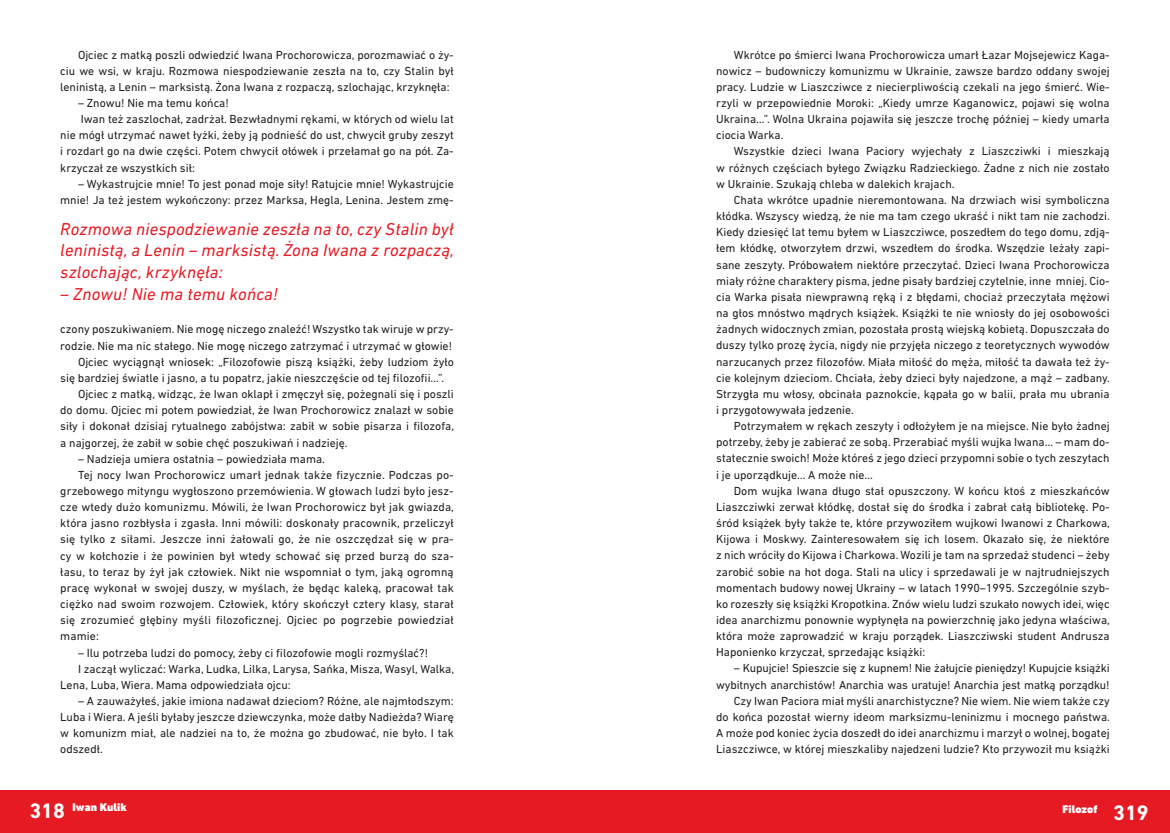
<style>
.page{position:relative;width:1170px;height:833px;background:#fff}
.page>*{position:absolute;margin:0;border:0;box-sizing:border-box;transform-origin:0 0}
.t1{font:700 21.25px "DIN Next LT Pro";color:#fff}
.t2{font:italic 17.5px/21.8px "DIN Next LT Pro";letter-spacing:.01em;color:#e51a23;text-align:justify}
.t3{font:11.88px/16.1px "DIN Next LT Pro";color:#231f20;text-align:justify}
.t4{font:900 11.25px "DIN Next LT Pro";color:#fff}
</style>
<div class="page">
<div style="left:0;top:790px;width:585px;height:43px;background:#e51a23"></div>
<div style="left:585px;top:790px;width:584px;height:43px;background:#e51a23"></div>
<p class="t3" style="left:60px;top:46px;width:395px;text-indent:18px">Ojciec z matką poszli odwiedzić Iwana Prochorowicza, porozmawiać o ży&shy;ciu we wsi, w kraju. Rozmowa niespodziewanie zeszła na to, czy Stalin był leninistą, a Lenin – marksistą. Żona Iwana z rozpaczą, szlochając, krzyknęła:</p>
<p class="t3" style="left:78px;top:95px;width:152px">– Znowu! Nie ma temu końca!</p>
<p class="t3" style="left:81px;top:111px;width:374px">Iwan też zaszlochał, zadrżał. Bezwładnymi rękami, w których od wielu lat</p>
<p class="t3" style="left:60px;top:127px;width:395px">nie mógł utrzymać nawet łyżki, żeby ją podnieść do ust, chwycił gruby zeszyt</p>
<p class="t3" style="left:60px;top:143px;width:395px">i rozdarł go na dwie części. Potem chwycił ołówek i przełamał go na pół. Za-</p>
<p class="t3" style="left:60px;top:159px;width:136px">krzyczał ze wszystkich sił:</p>
<p class="t3" style="left:60px;top:175px;width:395px;text-align:right">– Wykastrujcie mnie! To jest ponad moje siły! Ratujcie mnie! Wykastrujcie mnie! Ja też jestem wykończony: przez Marksa, Hegla, Lenina. Jestem zmę-</p>
<h2 class="t2" style="left:60px;top:218px;width:395px">Rozmowa niespodziewanie zeszła na to, czy Stalin był leninistą, a Lenin – marksistą. Żona Iwana z rozpaczą, szlochając, krzyknęła:</h2>
<h2 class="t2" style="left:60px;top:283px;width:219px">– Znowu! Nie ma temu końca!</h2>
<p class="t3" style="left:60px;top:321px;width:395px">czony poszukiwaniem. Nie mogę niczego znaleźć! Wszystko tak wiruje w przy-</p>
<p class="t3" style="left:60px;top:337px;width:393px">rodzie. Nie ma nic stałego. Nie mogę niczego zatrzymać i utrzymać w głowie!</p>
<p class="t3" style="left:78px;top:353px;width:377px">Ojciec wyciągnął wniosek: „Filozofowie piszą książki, żeby ludziom żyło</p>
<p class="t3" style="left:60px;top:369px;width:385px">się bardziej światle i jasno, a tu popatrz, jakie nieszczęście od tej filozofii…”.</p>
<p class="t3" style="left:78px;top:386px;width:377px">Ojciec z matką, widząc, że Iwan oklapł i zmęczył się, pożegnali się i poszli</p>
<p class="t3" style="left:60px;top:402px;width:395px">do domu. Ojciec mi potem powiedział, że Iwan Prochorowicz znalazł w sobie</p>
<p class="t3" style="left:60px;top:418px;width:395px">siły i dokonał dzisiaj rytualnego zabójstwa: zabił w sobie pisarza i filozofa,</p>
<p class="t3" style="left:60px;top:434px;width:289px">a najgorzej, że zabił w sobie chęć poszukiwań i nadzieję.</p>
<p class="t3" style="left:78px;top:450px;width:248px">– Nadzieja umiera ostatnia – powiedziała mama.</p>
<p class="t3" style="left:78px;top:466px;width:377px">Tej nocy Iwan Prochorowicz umarł jednak także fizycznie. Podczas po-</p>
<p class="t3" style="left:60px;top:483px;width:395px">grzebowego mityngu wygłoszono przemówienia. W głowach ludzi było jesz-</p>
<p class="t3" style="left:60px;top:499px;width:395px">cze wtedy dużo komunizmu. Mówili, że Iwan Prochorowicz był jak gwiazda,</p>
<p class="t3" style="left:60px;top:515px;width:395px">która jasno rozbłysła i zgasła. Inni mówili: doskonały pracownik, przeliczył</p>
<p class="t3" style="left:60px;top:531px;width:395px">się tylko z siłami. Jeszcze inni żałowali go, że nie oszczędzał się w pra-</p>
<p class="t3" style="left:60px;top:547px;width:395px">cy w kołchozie i że powinien był wtedy schować się przed burzą do sza-</p>
<p class="t3" style="left:60px;top:563px;width:395px">łasu, to teraz by żył jak człowiek. Nikt nie wspomniał o tym, jaką ogromną</p>
<p class="t3" style="left:60px;top:579px;width:395px">pracę wykonał w swojej duszy, w myślach, że będąc kaleką, pracował tak</p>
<p class="t3" style="left:60px;top:596px;width:395px">ciężko nad swoim rozwojem. Człowiek, który skończył cztery klasy, starał</p>
<p class="t3" style="left:60px;top:612px;width:395px">się zrozumieć głębiny myśli filozoficznej. Ojciec po pogrzebie powiedział</p>
<p class="t3" style="left:60px;top:628px;width:40px">mamie:</p>
<p class="t3" style="left:78px;top:644px;width:351px">– Ilu potrzeba ludzi do pomocy, żeby ci filozofowie mogli rozmyślać?!</p>
<p class="t3" style="left:78px;top:660px;width:377px">I zaczął wyliczać: Warka, Ludka, Lilka, Larysa, Sańka, Misza, Wasyl, Walka,</p>
<p class="t3" style="left:60px;top:676px;width:232px">Lena, Luba, Wiera. Mama odpowiedziała ojcu:</p>
<p class="t3" style="left:60px;top:692px;width:395px;text-indent:18px">– A zauważyłeś, jakie imiona nadawał dzieciom? Różne, ale najmłodszym:<br>Luba i Wiera. A jeśli byłaby jeszcze dziewczynka, może dałby Nadieżda? Wiarę w komunizm miał, ale nadziei na to, że można go zbudować, nie było. I tak odszedł.</p>
<p class="t3" style="left:716px;top:46px;width:395px;text-indent:18px">Wkrótce po śmierci Iwana Prochorowicza umarł Łazar Mojsejewicz Kaga&shy;nowicz – budowniczy komunizmu w Ukrainie, zawsze bardzo oddany swojej pracy. Ludzie w Liaszcziwce z niecierpliwością czekali na jego śmierć. Wie&shy;rzyli w przepowiednie Moroki: „Kiedy umrze Kaganowicz, pojawi się wolna Ukraina…”. Wolna Ukraina pojawiła się jeszcze trochę później – kiedy umarła ciocia Warka.</p>
<p class="t3" style="left:716px;top:143px;width:395px;text-indent:18px">Wszystkie dzieci Iwana Paciory wyjechały z Liaszcziwki i mieszkają w różnych częściach byłego Związku Radzieckiego. Żadne z nich nie zostało w Ukrainie. Szukają chleba w dalekich krajach.</p>
<p class="t3" style="left:716px;top:192px;width:395px;text-indent:18px">Chata wkrótce upadnie nieremontowana. Na drzwiach wisi symboliczna kłódka. Wszyscy wiedzą, że nie ma tam czego ukraść i nikt tam nie zachodzi.<br>Kiedy dziesięć lat temu byłem w Liaszcziwce, poszedłem do tego domu, zdją&shy;łem kłódkę, otworzyłem drzwi, wszedłem do środka. Wszędzie leżały zapi&shy;sane zeszyty. Próbowałem niektóre przeczytać. Dzieci Iwana Prochorowicza miały różne charaktery pisma, jedne pisały bardziej czytelnie, inne mniej. Cio&shy;cia Warka pisała niewprawną ręką i z błędami, chociaż przeczytała mężowi na głos mnóstwo mądrych książek. Książki te nie wniosły do jej osobowości żadnych widocznych zmian, pozostała prostą wiejską kobietą. Dopuszczała do duszy tylko prozę życia, nigdy nie przyjęła niczego z teoretycznych wywodów narzucanych przez filozofów. Miała miłość do męża, miłość ta dawała też ży&shy;cie kolejnym dzieciom. Chciała, żeby dzieci były najedzone, a mąż – zadbany.<br>Strzygła mu włosy, obcinała paznokcie, kąpała go w balii, prała mu ubrania i przygotowywała jedzenie.</p>
<p class="t3" style="left:716px;top:418px;width:395px;text-indent:18px">Potrzymałem w rękach zeszyty i odłożyłem je na miejsce. Nie było żadnej potrzeby, żeby je zabierać ze sobą. Przerabiać myśli wujka Iwana… – mam do&shy;statecznie swoich! Może któreś z jego dzieci przypomni sobie o tych zeszytach i je uporządkuje… A może nie…</p>
<p class="t3" style="left:716px;top:482px;width:395px;text-indent:18px">Dom wujka Iwana długo stał opuszczony. W końcu ktoś z mieszkańców Liaszcziwki zerwał kłódkę, dostał się do środka i zabrał całą bibliotekę. Po&shy;śród książek były także te, które przywoziłem wujkowi Iwanowi z Charkowa, Kijowa i Moskwy. Zainteresowałem się ich losem. Okazało się, że niektóre z nich wróciły do Kijowa i Charkowa. Wozili je tam na sprzedaż studenci – żeby zarobić sobie na hot doga. Stali na ulicy i sprzedawali je w najtrudniejszych momentach budowy nowej Ukrainy – w latach 1990–1995. Szczególnie szyb&shy;ko rozeszły się książki Kropotkina. Znów wielu ludzi szukało nowych idei, więc idea anarchizmu ponownie wypłynęła na powierzchnię jako jedyna właściwa, która może zaprowadzić w kraju porządek. Liaszcziwski student Andrusza Haponienko krzyczał, sprzedając książki:</p>
<p class="t3" style="left:716px;top:660px;width:395px;text-align:right">– Kupujcie! Spieszcie się z kupnem! Nie żałujcie pieniędzy! Kupujcie książki wybitnych anarchistów! Anarchia was uratuje! Anarchia jest matką porządku!<br>Czy Iwan Paciora miał myśli anarchistyczne? Nie wiem. Nie wiem także czy<br>do końca pozostał wierny ideom marksizmu-leninizmu i mocnego państwa.<br>A może pod koniec życia doszedł do idei anarchizmu i marzył o wolnej, bogatej Liaszcziwce, w której mieszkaliby najedzeni ludzie? Kto przywoził mu książki</p>
<h1 class="t1" style="left:29px;top:798px;width:37px">318</h1>
<h1 class="t1" style="left:1113px;top:800px;width:37px">319</h1>
<p class="t4" style="left:73px;top:801px;width:56px">Iwan Kulik</p>
<p class="t4" style="left:1062px;top:802px;width:37px">Filozof</p>
</div>
